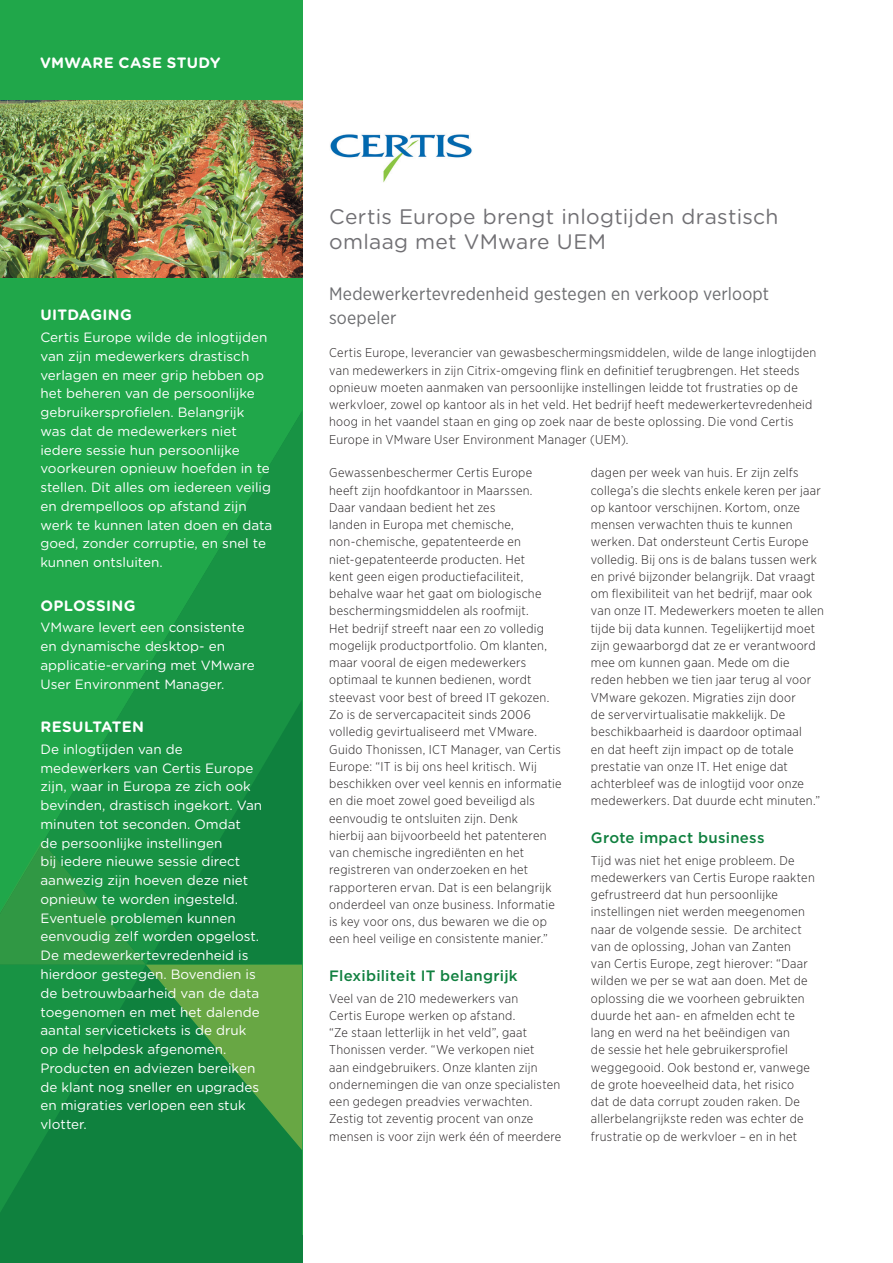
<style>
.page{position:relative;width:893px;height:1263px;background:#fff}
.page>*{position:absolute;margin:0;border:0;box-sizing:border-box;transform-origin:0 0}
.t1{font:21px/25.5px "Gotham Rounded";letter-spacing:.015em;color:#717074}
.t2{font:18px/24px "Gotham Narrow";letter-spacing:.01em;color:#6c6d70}
.t3{font:500 15px "Gotham";letter-spacing:.015em;color:#10803f}
.t4{font:700 15px "Gotham Rounded";letter-spacing:.025em;color:#fff}
.t5{font:13.5px/18.8px "Gotham Rounded";color:#fff}
.t6{font:300 12.75px/17.2px "Gotham Narrow";letter-spacing:.02em;color:#231f20}
</style>
<div class="page">
<div style="left:0;top:0;width:302px;height:1235px;background:#20a74a"></div>
<div style="left:0;top:1213px;width:302px;height:50px;background:#0f813e"></div>
<svg style="left:44px;top:412px;width:258px;height:429px"></svg>
<svg style="left:0;top:841px;width:302px;height:372px;background:#1f8d41"></svg>
<img style="left:0;top:101px;width:302px;height:176px">
<img style="left:330px;top:134px;width:142px;height:49px">
<p class="t4" style="left:40px;top:51px;width:182px">VMWARE CASE STUDY</p>
<p class="t4" style="left:40px;top:304px;width:93px">UITDAGING</p>
<p class="t5" style="left:40px;top:327px;width:233px">Certis Europe wilde de inlogtijden van zijn medewerkers drastisch verlagen en meer grip hebben op het beheren van de persoonlijke gebruikersprofielen. Belangrijk was dat de medewerkers niet iedere sessie hun persoonlijke voorkeuren opnieuw hoefden in te stellen. Dit alles om iedereen veilig en drempelloos op afstand zijn werk te kunnen laten doen en data goed, zonder corruptie, en snel te kunnen ontsluiten.</p>
<p class="t4" style="left:40px;top:594px;width:97px">OPLOSSING</p>
<p class="t5" style="left:40px;top:618px;width:216px">VMware levert een consistente en dynamische desktop- en applicatie-ervaring met VMware<br>User Environment Manager.</p>
<p class="t4" style="left:40px;top:716px;width:105px">RESULTATEN</p>
<p class="t5" style="left:40px;top:739px;width:223px">De inlogtijden van de medewerkers van Certis Europe zijn, waar in Europa ze zich ook bevinden, drastisch ingekort. Van minuten tot seconden. Omdat<br>de persoonlijke instellingen<br>bij iedere nieuwe sessie direct aanwezig zijn hoeven deze niet opnieuw te worden ingesteld.<br>Eventuele problemen kunnen eenvoudig zelf worden opgelost.<br>De medewerkertevredenheid is hierdoor gestegen. Bovendien is de betrouwbaarheid van de data toegenomen en met het dalende aantal servicetickets is de druk op de helpdesk afgenomen.<br>Producten en adviezen bereiken de klant nog sneller en upgrades en migraties verlopen een stuk vlotter.</p>
<h1 class="t1" style="left:329px;top:203px;width:451px">Certis Europe brengt inlogtijden drastisch omlaag met VMware UEM</h1>
<h2 class="t2" style="left:329px;top:281px;width:441px">Medewerkertevredenheid gestegen en verkoop verloopt soepeler</h2>
<p class="t6" style="left:329px;top:344px;width:488px">Certis Europe, leverancier van gewasbeschermingsmiddelen, wilde de lange inlogtijden van medewerkers in zijn Citrix-omgeving flink en definitief terugbrengen. Het steeds opnieuw moeten aanmaken van persoonlijke instellingen leidde tot frustraties op de werkvloer, zowel op kantoor als in het veld. Het bedrijf heeft medewerkertevredenheid hoog in het vaandel staan en ging op zoek naar de beste oplossing. Die vond Certis Europe in VMware User Environment Manager (UEM).</p>
<p class="t6" style="left:329px;top:464px;width:234px">Gewassenbeschermer Certis Europe heeft zijn hoofdkantoor in Maarssen.<br>Daar vandaan bedient het zes<br>landen in Europa met chemische, non-chemische, gepatenteerde en niet-gepatenteerde producten. Het<br>kent geen eigen productiefaciliteit, behalve waar het gaat om biologische beschermingsmiddelen als roofmijt.<br>Het bedrijf streeft naar een zo volledig mogelijk productportfolio. Om klanten, maar vooral de eigen medewerkers optimaal te kunnen bedienen, wordt steevast voor best of breed IT gekozen.<br>Zo is de servercapaciteit sinds 2006 volledig gevirtualiseerd met VMware.<br>Guido Thonissen, ICT Manager, van Certis Europe: “IT is bij ons heel kritisch. Wij beschikken over veel kennis en informatie en die moet zowel goed beveiligd als eenvoudig te ontsluiten zijn. Denk<br>hierbij aan bijvoorbeeld het patenteren van chemische ingrediënten en het registreren van onderzoeken en het rapporteren ervan. Dat is een belangrijk onderdeel van onze business. Informatie is key voor ons, dus bewaren we die op een heel veilige en consistente manier.”</p>
<p class="t3" style="left:329px;top:966px;width:190px">Flexibiliteit IT belangrijk</p>
<p class="t6" style="left:329px;top:989px;width:234px">Veel van de 210 medewerkers van<br>Certis Europe werken op afstand.<br>“Ze staan letterlijk in het veld”, gaat Thonissen verder. “We verkopen niet<br>aan eindgebruikers. Onze klanten zijn ondernemingen die van onze specialisten een gedegen preadvies verwachten.<br>Zestig tot zeventig procent van onze mensen is voor zijn werk één of meerdere</p>
<p class="t6" style="left:591px;top:464px;width:235px">dagen per week van huis. Er zijn zelfs collega’s die slechts enkele keren per jaar op kantoor verschijnen. Kortom, onze mensen verwachten thuis te kunnen werken. Dat ondersteunt Certis Europe volledig. Bij ons is de balans tussen werk en privé bijzonder belangrijk. Dat vraagt om flexibiliteit van het bedrijf, maar ook van onze IT. Medewerkers moeten te allen tijde bij data kunnen. Tegelijkertijd moet zijn gewaarborgd dat ze er verantwoord mee om kunnen gaan. Mede om die reden hebben we tien jaar terug al voor VMware gekozen. Migraties zijn door<br>de servervirtualisatie makkelijk. De beschikbaarheid is daardoor optimaal<br>en dat heeft zijn impact op de totale prestatie van onze IT. Het enige dat achterbleef was de inlogtijd voor onze medewerkers. Dat duurde echt minuten.”</p>
<p class="t3" style="left:591px;top:828px;width:175px">Grote impact business</p>
<p class="t6" style="left:591px;top:851px;width:225px">Tijd was niet het enige probleem. De medewerkers van Certis Europe raakten gefrustreerd dat hun persoonlijke instellingen niet werden meegenomen naar de volgende sessie. De architect van de oplossing, Johan van Zanten<br>van Certis Europe, zegt hierover: “Daar wilden we per se wat aan doen. Met de oplossing die we voorheen gebruikten duurde het aan- en afmelden echt te lang en werd na het beëindigen van<br>de sessie het hele gebruikersprofiel weggegooid. Ook bestond er, vanwege de grote hoeveelheid data, het risico dat de data corrupt zouden raken. De allerbelangrijkste reden was echter de frustratie op de werkvloer – en in het</p>
</div>
